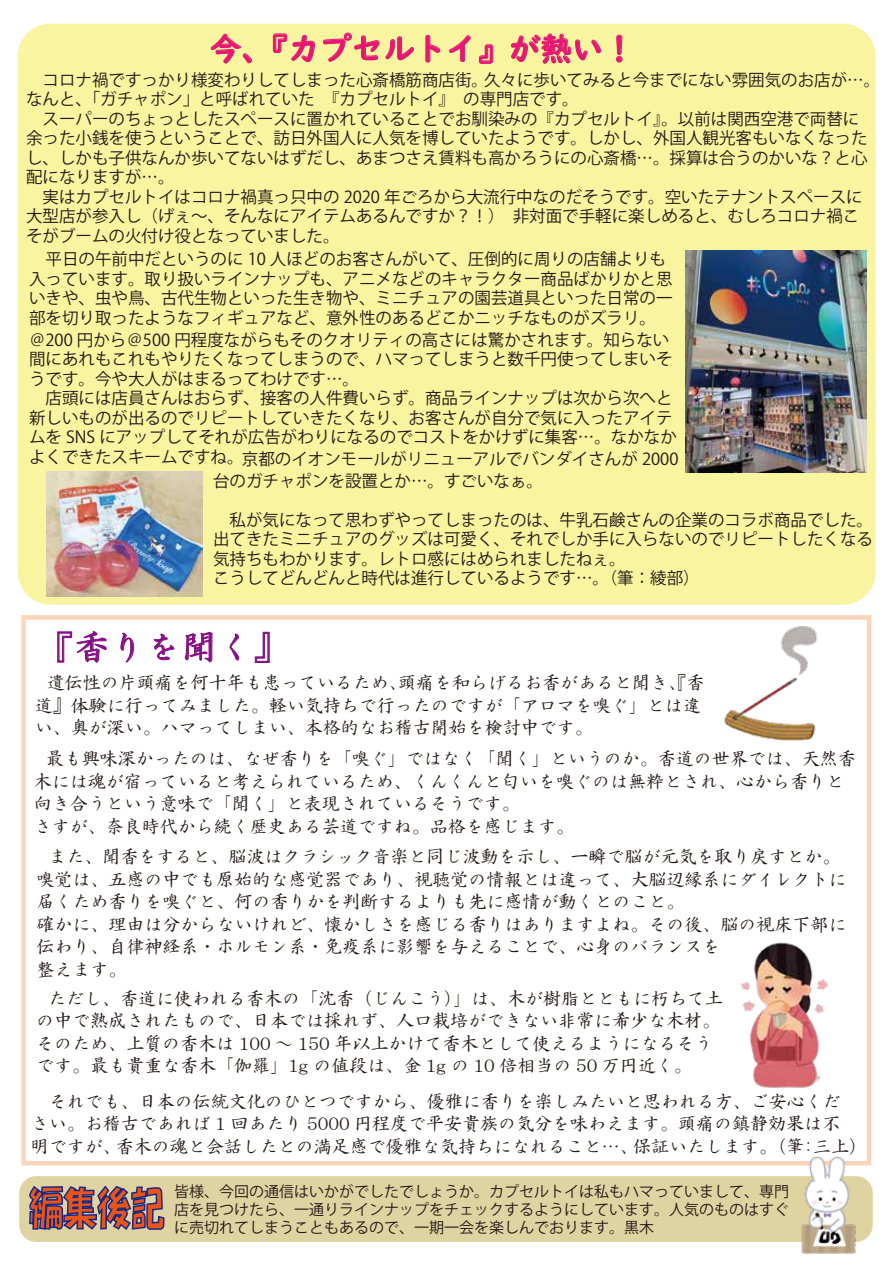
<style>
.page{position:relative;width:893px;height:1263px;background:#fff}
.page>*{position:absolute;margin:0;border:0;box-sizing:border-box;transform-origin:0 0}
.t1{font:33px "HG Seikaishotai PRO";color:#870f84;scale:1.09 1}
.t2{font:31.5px "UD Digi Kyokasho N B";color:#e61773}
.t3{font:18px/22.5px "HG Seikaishotai PRO";color:#231916}
.t4{font:16.5px/19.5px "Koz Go Pr 6 N";color:#231916}
.t5{font:15px/18px "Koz Go Pr 6 N";color:#231916;text-align:justify}
</style>
<div class="page">
<div style="left:19px;top:1176px;width:854px;height:66px;background:#e0d3a2;border-radius:17px"></div>
<svg style="left:29px;top:1185px;width:136px;height:45px"></svg>
<div style="left:21px;top:615px;width:850px;height:550px;border:4px solid #fad5b9"></div>
<div style="left:20px;top:26px;width:853px;height:576px;background:#f8f4a0;border-radius:31px"></div>
<div style="left:18px;top:24px;width:858px;height:581px;border:4px solid #f8f4a0;border-radius:31px"></div>
<svg style="left:57px;top:631px;width:50px;height:32px"></svg>
<svg style="left:120px;top:632px;width:14px;height:31px"></svg>
<svg style="left:154px;top:633px;width:21px;height:27px"></svg>
<svg style="left:184px;top:631px;width:29px;height:31px"></svg>
<svg style="left:230px;top:633px;width:9px;height:28px"></svg>
<svg style="left:255px;top:631px;width:15px;height:32px"></svg>
<img style="left:785px;top:1154px;width:87px;height:100px">
<img style="left:741px;top:942px;width:87px;height:146px">
<img style="left:723px;top:626px;width:95px;height:115px">
<svg style="left:211px;top:33px;width:41px;height:31px"></svg>
<svg style="left:273px;top:33px;width:42px;height:29px"></svg>
<svg style="left:323px;top:32px;width:91px;height:30px"></svg>
<svg style="left:425px;top:35px;width:16px;height:28px"></svg>
<svg style="left:449px;top:35px;width:22px;height:27px"></svg>
<svg style="left:479px;top:44px;width:14px;height:20px"></svg>
<svg style="left:511px;top:33px;width:90px;height:31px"></svg>
<svg style="left:616px;top:23px;width:7px;height:40px"></svg>
<img style="left:685px;top:251px;width:182px;height:221px">
<img style="left:47px;top:472px;width:156px;height:124px">
<h2 class="t2" style="left:210px;top:30px;width:427px">今、『カプセルトイ』が熱い！</h2>
<p class="t4" style="left:26px;top:70px;width:856px">　コロナ禍ですっかり様変わりしてしまった心斎橋筋商店街。久々に歩いてみると今までにない雰囲気のお店が…。なんと、「ガチャポン」と呼ばれていた　『カプセルトイ』　の専門店です。<br>　スーパーのちょっとしたスペースに置かれていることでお馴染みの『カプセルトイ』。以前は関西空港で両替に<br>余った小銭を使うということで、訪日外国人に人気を博していたようです。しかし、外国人観光客もいなくなったし、しかも子供なんか歩いてないはずだし、あまつさえ賃料も高かろうにの心斎橋…。採算は合うのかいな？と心配になりますが…。<br>　実はカプセルトイはコロナ禍真っ只中の 2020 年ごろから大流行中なのだそうです。空いたテナントスペースに大型店が参入し（げぇ～、そんなにアイテムあるんですか？！）　非対面で手軽に楽しめると、むしろコロナ禍こ<br>そがブームの火付け役となっていました。</p>
<p class="t4" style="left:29px;top:250px;width:645px">　平日の午前中だというのに 10 人ほどのお客さんがいて、圧倒的に周りの店舗よりも入っています。取り扱いラインナップも、アニメなどのキャラクター商品ばかりかと思いきや、虫や鳥、古代生物といった生き物や、ミニチュアの園芸道具といった日常の一部を切り取ったようなフィギュアなど、意外性のあるどこかニッチなものがズラリ。</p>
<p class="t4" style="left:29px;top:330px;width:649px">＠200 円から＠500 円程度ながらもそのクオリティの高さには驚かされます。知らない間にあれもこれもやりたくなってしまうので、ハマってしまうと数千円使ってしまいそうです。今や大人がはまるってわけです…。<br>　店頭には店員さんはおらず、接客の人件費いらず。商品ラインナップは次から次へと新しいものが出るのでリピートしていきたくなり、お客さんが自分で気に入ったアイテムを SNS にアップしてそれが広告がわりになるのでコストをかけずに集客…。なかなか</p>
<p class="t4" style="left:29px;top:450px;width:651px">よくできたスキームですね。京都のイオンモールがリニューアルでバンダイさんが 2000</p>
<p class="t4" style="left:213px;top:471px;width:332px">台のガチャポンを設置とか…。すごいなぁ。</p>
<p class="t4" style="left:213px;top:510px;width:662px">　私が気になって思わずやってしまったのは、牛乳石鹸さんの企業のコラボ商品でした。出てきたミニチュアのグッズは可愛く、それでしか手に入らないのでリピートしたくなる気持ちもわかります。レトロ感にはめられましたねぇ。<br>こうしてどんどんと時代は進行しているようです…。（筆：綾部）</p>
<h1 class="t1" style="left:38px;top:631px;width:232px">『香りを聞く』</h1>
<p class="t3" style="left:35px;top:671px;width:671px;text-indent:12px">遺伝性の片頭痛を何十年も患っているため、頭痛を和らげるお香があると聞き、『香道』体験に行ってみました。軽い気持ちで行ったのですが「アロマを嗅ぐ」とは違い、奥が深い。ハマってしまい、本格的なお稽古開始を検討中です。</p>
<p class="t3" style="left:34px;top:747px;width:823px;text-indent:12px">最も興味深かったのは、なぜ香りを「嗅ぐ」ではなく「聞く」というのか。香道の世界では、天然香木には魂が宿っていると考えられているため、くんくんと匂いを嗅ぐのは無粋とされ、心から香りと向き合うという意味で「聞く」と表現されているそうです。<br>さすが、奈良時代から続く歴史ある芸道ですね。品格を感じます。</p>
<p class="t3" style="left:36px;top:845px;width:811px;text-indent:12px">また、聞香をすると、脳波はクラシック音楽と同じ波動を示し、一瞬で脳が元気を取り戻すとか。嗅覚は、五感の中でも原始的な感覚器であり、視聴覚の情報とは違って、大脳辺縁系にダイレクトに届くため香りを嗅ぐと、何の香りかを判断するよりも先に感情が動くとのこと。<br>確かに、理由は分からないけれど、懐かしさを感じる香りはありますよね。その後、脳の視床下部に伝わり、自律神経系・ホルモン系・免疫系に影響を与えることで、心身のバランスを<br>整えます。</p>
<p class="t3" style="left:36px;top:987px;width:688px;text-indent:12px">ただし、香道に使われる香木の「沈香（じんこう）」は、木が樹脂とともに朽ちて土の中で熟成されたもので、日本では採れず、人口栽培ができない非常に希少な木材。そのため、上質の香木は 100 ～ 150 年以上かけて香木として使えるようになるそうです。最も貴重な香木「伽羅」1g の値段は、金 1g の 10 倍相当の 50 万円近く。</p>
<p class="t3" style="left:31px;top:1090px;width:838px">　それでも、日本の伝統文化のひとつですから、優雅に香りを楽しみたいと思われる方、ご安心くだ<br>さい。お稽古であれば 1 回あたり 5000 円程度で平安貴族の気分を味わえます。頭痛の鎮静効果は不<br>明ですが、香木の魂と会話したとの満足感で優雅な気持ちになれること…、保証いたします。（筆：三上）</p>
<p class="t5" style="left:174px;top:1183px;width:616px">皆様、今回の通信はいかがでしたでしょうか。カプセルトイは私もハマっていまして、専門店を見つけたら、一通りラインナップをチェックするようにしています。人気のものはすぐに売切れてしまうこともあるので、一期一会を楽しんでおります。黒木</p>
</div>
